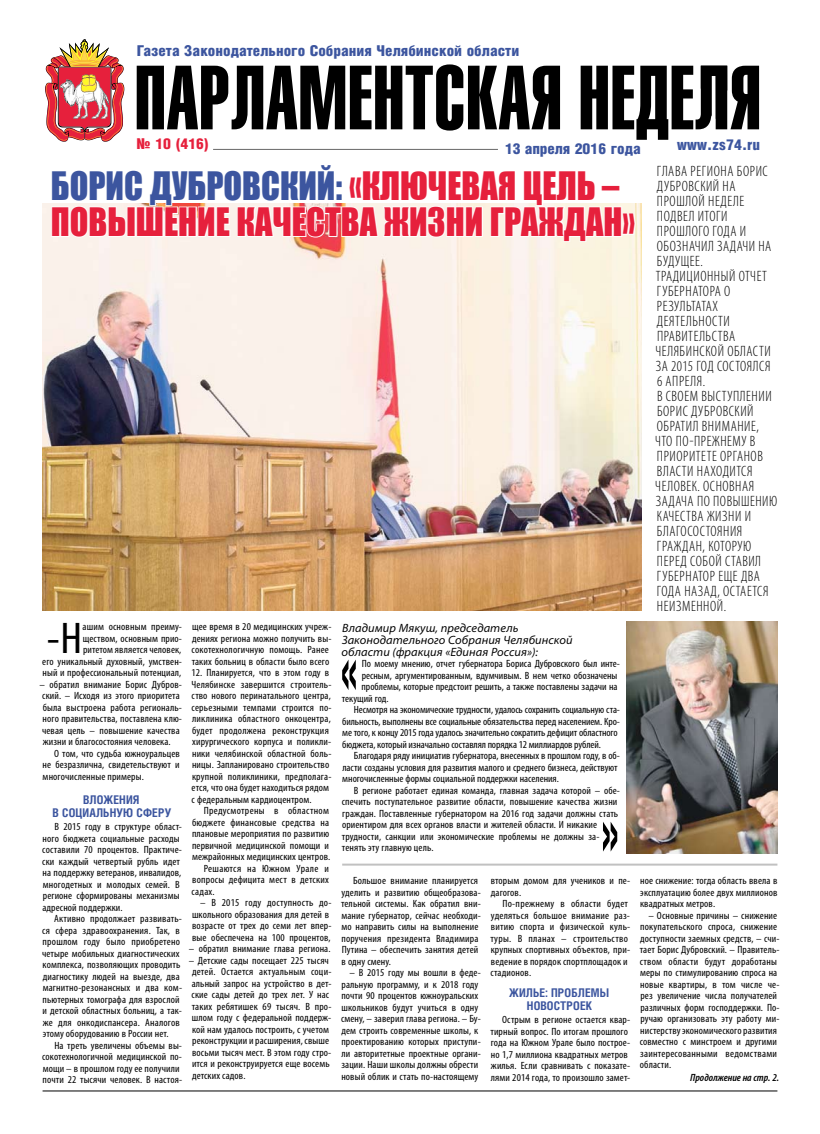
<style>
.page{position:relative;width:820px;height:1134px;background:#fff}
.page>*{position:absolute;margin:0;border:0;box-sizing:border-box;transform-origin:0 0}
.t1{font:condensed 44.6px "Myriad Pro";color:#000;scale:1.05 1}
.t2{font:36px/36px "Impact";color:#e6203c;scale:.95 1}
.t3{font:300 condensed 15px/15px "Myriad Pro";letter-spacing:.04em;color:#000}
.t4{font:900 15px "Helios Cond";color:#3c559f;scale:1.05 1}
.t5{font:900 15px "Helios Cond";color:#e6203c;scale:1.05 1}
.t6{font:italic semi-expanded 12px/12px "Myriad Pro";letter-spacing:.01em;color:#000;scale:.95 1}
.t7{font:700 12px/13px "Helios Cond";letter-spacing:.01em;color:#3c559f;text-align:center}
.t8{font:condensed 10.5px/11.5px "Myriad Pro";letter-spacing:.01em;color:#000;scale:1.05 1}
.t9{font:condensed 10.5px "Myriad Pro";letter-spacing:-.01em;color:#000;scale:1.05 1}
.t10{font:condensed 10.5px "Myriad Pro";letter-spacing:.03em;color:#000;scale:1.05 1}
.t11{font:italic 600 condensed 10.5px "Myriad Pro";color:#000;scale:1.05 1}
.s1{color:#3c559f}
</style>
<div class="page">
<img style="left:43px;top:204px;width:598px;height:407px">
<svg style="left:45px;top:40px;width:79px;height:102px"></svg>
<svg style="left:137px;top:64px;width:621px;height:76px"></svg>
<hr style="left:213px;top:149px;width:284px;height:1px;background:#676767">
<svg style="left:674px;top:66px;width:86px;height:74px"></svg>
<hr style="left:43px;top:1090px;width:734px;height:1px;background:#000">
<svg style="left:50px;top:203px;width:586px;height:173px;background:#f4e7e0"></svg>
<img style="left:626px;top:622px;width:151px;height:232px">
<svg style="left:603px;top:822px;width:14px;height:29px"></svg>
<svg style="left:342px;top:659px;width:13px;height:31px"></svg>
<hr style="left:342px;top:864px;width:435px;height:2px;background:#c1c1c1">
<h3 class="t4" style="left:137px;top:42px;width:365px">Газета Законодательного Cобрания Челябинской области</h3>
<h3 class="t5" style="left:136px;top:135px;width:71px">№ 10 (416)</h3>
<h3 class="t4" style="left:505px;top:140px;width:131px">13 апреля 2016 года</h3>
<h3 class="t4" style="left:677px;top:136px;width:80px">www.zs74.ru</h3>
<h2 class="t2" style="left:51px;top:167px;width:616px"><span class="s1">Борис Дубровский:</span> «Ключевая цель – повышение качества жизни граждан»</h2>
<p class="t3" style="left:655px;top:164px;width:123px">Глава региона Борис<br>Дубровский на прошлой неделе подвел итоги прошлого года и обозначил задачи на будущее.<br>Традиционный отчет губернатора о результатах деятельности правительства<br>Челябинской области за 2015 год состоялся<br>6 апреля.<br>В своем выступлении<br>Борис Дубровский обратил внимание, что по-прежнему в приоритете органов власти находится человек. Основная задача по повышению качества жизни и благосостояния граждан, которую перед собой ставил губернатор еще два года назад, остается неизменной.</p>
<p class="t6" style="left:341px;top:622px;width:245px">Владимир Мякуш, председатель<br>Законодательного Собрания Челябинской области (фракция «Единая Россия»):</p>
<p class="t8" style="left:362px;top:658px;width:247px">По моему мнению, отчет губернатора Бориса Дубровского был инте-</p>
<p class="t8" style="left:361px;top:669px;width:245px">ресным, аргументированным, вдумчивым. В нем четко обозначены</p>
<p class="t8" style="left:361px;top:681px;width:245px">проблемы, которые предстоит решить, а также поставлены задачи на</p>
<p class="t8" style="left:342px;top:692px;width:46px">текущий год.</p>
<p class="t9" style="left:354px;top:703px;width:255px">Несмотря на экономические трудности, удалось сохранить социальную ста-</p>
<p class="t9" style="left:342px;top:715px;width:266px">бильность, выполнены все социальные обязательства перед населением. Кро-</p>
<p class="t9" style="left:342px;top:726px;width:264px">ме того, к концу 2015 года удалось значительно сократить дефицит областного</p>
<p class="t9" style="left:342px;top:738px;width:248px">бюджета, который изначально составлял порядка 12 миллиардов рублей.</p>
<p class="t8" style="left:354px;top:750px;width:255px">Благодаря ряду инициатив губернатора, внесенных в прошлом году, в об-</p>
<p class="t8" style="left:342px;top:761px;width:264px">ласти созданы условия для развития малого и среднего бизнеса, действуют</p>
<p class="t8" style="left:342px;top:773px;width:208px">многочисленные формы социальной поддержки населения.</p>
<p class="t8" style="left:354px;top:784px;width:255px">В регионе работает единая команда, главная задача которой – обе-</p>
<p class="t8" style="left:342px;top:796px;width:264px">спечить поступательное развитие области, повышение качества жизни</p>
<p class="t8" style="left:342px;top:807px;width:264px">граждан. Поставленные губернатором на 2016 год задачи должны стать</p>
<p class="t8" style="left:342px;top:819px;width:244px">ориентиром для всех органов власти и жителей области. И никакие</p>
<p class="t8" style="left:342px;top:830px;width:246px">трудности, санкции или экономические проблемы не должны за-</p>
<p class="t8" style="left:342px;top:842px;width:89px">тенять эту главную цель.</p>
<h1 class="t1" style="left:47px;top:612px;width:35px">-Н</h1>
<p class="t8" style="left:191px;top:621px;width:135px">щее время в 20 медицинских учреж&shy;дениях региона можно получить вы&shy;сокотехнологичную помощь. Ранее таких больниц в области было всего</p>
<p class="t8" style="left:191px;top:667px;width:135px">12. Планируется, что в этом году в Челябинске завершится строитель&shy;ство нового перинатального центра, серьезными темпами строится по&shy;ликлиника областного онкоцентра, будет продолжена реконструкция хирургического корпуса и поликли&shy;ники челябинской областной боль&shy;ницы. Запланировано строительство крупной поликлиники, предполага&shy;ется, что она будет находиться рядом с федеральным кардиоцентром.</p>
<p class="t10" style="left:204px;top:804px;width:121px">Предусмотрены в областном</p>
<p class="t8" style="left:192px;top:816px;width:132px">бюджете финансовые средства на</p>
<p class="t8" style="left:192px;top:828px;width:132px">плановые мероприятия по развитию</p>
<p class="t8" style="left:192px;top:839px;width:132px">первичной медицинской помощи и</p>
<p class="t8" style="left:192px;top:851px;width:133px">межрайонных медицинских центров.</p>
<p class="t10" style="left:204px;top:862px;width:121px">Решаются на Южном Урале и</p>
<p class="t8" style="left:192px;top:874px;width:132px">вопросы дефицита мест в детских</p>
<p class="t8" style="left:191px;top:885px;width:23px">садах.</p>
<p class="t8" style="left:192px;top:897px;width:134px;text-indent:8px">– В 2015 году доступность до&shy;школьного образования для детей в возрасте от трех до семи лет впер&shy;вые обеспечена на 100 процентов,</p>
<p class="t8" style="left:189px;top:943px;width:136px">– обратил внимание глава региона.</p>
<p class="t8" style="left:189px;top:954px;width:137px">– Детские сады посещает 225 тысяч детей. Остается актуальным соци&shy;альный запрос на устройство в дет&shy;ские сады детей до трех лет. У нас таких ребятишек 69 тысяч. В про&shy;шлом году с федеральной поддерж&shy;кой нам удалось построить, с учетом реконструкции и расширения, свыше восьми тысяч мест. В этом году стро&shy;ится и реконструируется еще восемь детских садов.</p>
<p class="t8" style="left:42px;top:621px;width:135px;text-align:right">ашим основным преиму-<br>ществом, основным прио-<br>ритетом является человек,<br>его уникальный духовный, умствен&shy;ный и профессиональный потенциал,</p>
<p class="t8" style="left:39px;top:679px;width:137px">– обратил внимание Борис Дубров&shy;ский. – Исходя из этого приоритета была выстроена работа региональ&shy;ного правительства, поставлена клю&shy;чевая цель – повышение качества жизни и благосостояния человека.</p>
<p class="t8" style="left:43px;top:747px;width:132px;text-align:justify;text-indent:11px">О том, что судьба южноуральцев не безразлична, свидетельствуют и многочисленные примеры.</p>
<p class="t7" style="left:52px;top:793px;width:120px">ВЛОЖЕНИЯ<br>В СОЦИАЛЬНУЮ СФЕРУ</p>
<p class="t8" style="left:42px;top:821px;width:135px;text-indent:12px">В 2015 году в структуре област&shy;ного бюджета социальные расходы составили 70 процентов. Практиче&shy;ски каждый четвертый рубль идет на поддержку ветеранов, инвалидов, многодетных и молодых семей. В регионе сформированы механизмы адресной поддержки.</p>
<p class="t8" style="left:42px;top:913px;width:135px;text-indent:12px">Активно продолжает развивать&shy;ся сфера здравоохранения. Так, в прошлом году было приобретено четыре мобильных диагностических комплекса, позволяющих проводить диагностику людей на выезде, два магнитно-резонансных и два ком&shy;пьютерных томографа для взрослой и детской областных больниц, а так&shy;же для онкодиспансера. Аналогов этому оборудованию в России нет.</p>
<p class="t8" style="left:42px;top:1039px;width:135px;text-indent:12px">На треть увеличены объемы вы&shy;сокотехнологичной медицинской по&shy;мощи – в прошлом году ее получили почти 22 тысячи человек. В настоя-</p>
<p class="t8" style="left:640px;top:875px;width:132px;text-align:justify">ное снижение: тогда область ввела в эксплуатацию более двух миллионов квадратных метров.</p>
<p class="t8" style="left:639px;top:909px;width:135px;text-indent:9px">– Основные причины – снижение покупательского спроса, снижение доступности заемных средств, – счи&shy;тает Борис Дубровский. – Правитель&shy;ством области будут доработаны меры по стимулированию спроса на новые квартиры, в том числе че&shy;рез увеличение числа получателей различных форм господдержки. По&shy;ручаю организовать эту работу ми&shy;нистерству экономического развития совместно с минстроем и другими заинтересованными ведомствами области.</p>
<p class="t8" style="left:341px;top:875px;width:134px;text-indent:12px">Большое внимание планируется уделить и развитию общеобразова&shy;тельной системы. Как обратил вни&shy;мание губернатор, сейчас необходи&shy;мо направить силы на выполнение поручения президента Владимира<br>Путина – обеспечить занятия детей в одну смену.</p>
<p class="t8" style="left:341px;top:967px;width:135px;text-indent:9px">– В 2015 году мы вошли в феде&shy;ральную программу, и к 2018 году почти 90 процентов южноуральских школьников будут учиться в одну смену, – заверил глава региона. – Бу&shy;дем строить современные школы, к проектированию которых приступи&shy;ли авторитетные проектные органи&shy;зации. Наши школы должны обрести новый облик и стать по-настоящему</p>
<p class="t8" style="left:490px;top:875px;width:134px">вторым домом для учеников и пе&shy;дагогов.</p>
<p class="t8" style="left:490px;top:898px;width:135px;text-indent:12px">По-прежнему в области будет уделяться большое внимание раз&shy;витию спорта и физической куль&shy;туры. В планах – строительство крупных спортивных объектов, при&shy;ведение в порядок спортплощадок и стадионов.</p>
<p class="t7" style="left:509px;top:986px;width:101px">ЖИЛЬЕ: ПРОБЛЕМЫ<br>НОВОСТРОЕК</p>
<p class="t8" style="left:490px;top:1014px;width:134px;text-indent:12px">Острым в регионе остается квар&shy;тирный вопрос. По итогам прошлого года на Южном Урале было построе&shy;но 1,7 миллиона квадратных метров жилья. Если сравнивать с показате&shy;лями 2014 года, то произошло замет-</p>
<p class="t11" style="left:690px;top:1072px;width:86px">Продолжение на стр. 2.</p>
</div>
